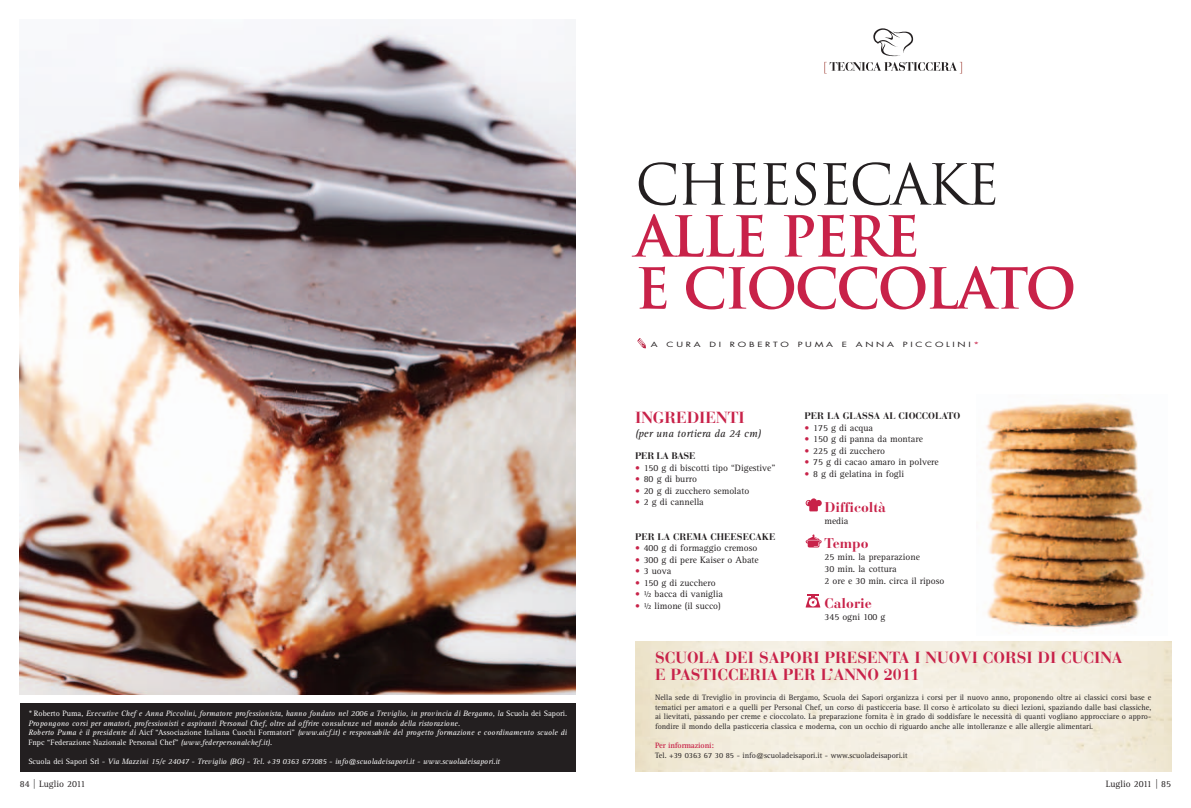
<style>
.page{position:relative;width:1191px;height:808px;background:#fff}
.page>*{position:absolute;margin:0;border:0;box-sizing:border-box;transform-origin:0 0}
.t1{font:700 55px/52px "Trajan";letter-spacing:-.045em;color:#c82249}
.t2{font:55px "Trajan";letter-spacing:-.045em;color:#231f20}
.t3{font:700 16px/17px "Bauer Bodoni";color:#c82249}
.t4{font:700 14px "Bauer Bodoni";color:#c82249}
.t5{font:italic 11px "AT Rotis Serif";color:#231f20}
.t6{font:9.5px/12px "AT Rotis Serif";color:#231f20}
.t7{font:700 9.5px "Bauer Bodoni";color:#231f20}
.t8{font:700 9.5px "Bauer Bodoni";letter-spacing:-.03em;color:#231f20}
.t9{font:8px/9.7px "AT Rotis Serif";color:#231f20;text-align:justify}
.t10{font:italic 8px/9.7px "AT Rotis Serif";color:#fff}
.t11{font:italic 8px "AT Rotis Serif";letter-spacing:-.02em;color:#fff}
.t12{font:700 8px "AT Rotis Serif";letter-spacing:-.02em;color:#c82249}
.t13{font:7px "Futura";letter-spacing:.275em;color:#231f20;scale:1.4 1}
.s1{color:#c82249}
.s2{font-style:normal}
</style>
<div class="page">
<img style="left:20px;top:26px;width:555px;height:668px">
<div style="left:20px;top:703px;width:555px;height:68px;background:#231f20"></div>
<svg style="left:824px;top:28px;width:138px;height:46px"></svg>
<svg style="left:637px;top:338px;width:9px;height:10px"></svg>
<svg style="left:805px;top:498px;width:16px;height:13px"></svg>
<svg style="left:805px;top:534px;width:16px;height:13px"></svg>
<svg style="left:805px;top:594px;width:15px;height:13px"></svg>
<img style="left:986px;top:402px;width:167px;height:230px">
<h1 class="t2" style="left:635px;top:153px;width:366px">CHEESECAKE</h1>
<h1 class="t1" style="left:635px;top:211px;width:443px">ALLE PERE<br>E CIOCCOLATO</h1>
<p class="t13" style="left:651px;top:341px;width:6px">A</p>
<p class="t13" style="left:666px;top:341px;width:26px">CURA</p>
<p class="t13" style="left:709px;top:341px;width:10px">D I</p>
<p class="t13" style="left:730px;top:341px;width:44px">ROBERTO</p>
<p class="t13" style="left:797px;top:341px;width:27px">PUMA</p>
<p class="t13" style="left:842px;top:341px;width:5px">E</p>
<p class="t13" style="left:856px;top:341px;width:29px">ANNA</p>
<p class="t13" style="left:902px;top:341px;width:56px">PICCOLINI<span class="s1">*</span></p>
<p class="t10" style="left:28px;top:709px;width:540px">* <span class="s2">Roberto Puma</span>, Executive Chef e Anna Piccolini, formatore professionista, hanno fondato nel 2006 a Treviglio, in provincia di Bergamo, la <span class="s2">Scuola dei Sapori</span>.<br>Propongono corsi per amatori, professionisti e aspiranti Personal Chef, oltre ad offrire consulenze nel mondo della ristorazione.<br>Roberto Puma è il presidente di <span class="s2">Aicf “Associazione Italiana Cuochi Formatori”</span> (www.aicf.it) e responsabile del progetto formazione e coordinamento scuole di <span class="s2">Fnpc “Federazione Nazionale Personal Chef”</span> (www.federpersonalchef.it).</p>
<p class="t11" style="left:28px;top:759px;width:473px"><span class="s2">Scuola dei Sapori Srl</span> - Via Mazzini 15/e 24047 - Treviglio (BG) - Tel. +39 0363 673085 - info@scuoladeisapori.it - www.scuoladeisapori.it</p>
<h2 class="t3" style="left:635px;top:411px;width:111px">INGREDIENTI</h2>
<h3 class="t5" style="left:635px;top:429px;width:127px">(per una tortiera da 24 cm)</h3>
<p class="t8" style="left:635px;top:452px;width:62px">PER LA BASE</p>
<p class="t6" style="left:635px;top:462px;width:142px"><span class="s1">•</span> 150 g di biscotti tipo “Digestive”</p>
<p class="t6" style="left:635px;top:474px;width:63px"><span class="s1">•</span> 80 g di burro</p>
<p class="t6" style="left:635px;top:485px;width:116px"><span class="s1">•</span> 20 g di zucchero semolato</p>
<p class="t6" style="left:635px;top:497px;width:70px"><span class="s1">•</span> 2 g di cannella</p>
<p class="t7" style="left:635px;top:532px;width:142px">PER LA CREMA CHEESECAKE</p>
<p class="t6" style="left:635px;top:543px;width:124px"><span class="s1">•</span> 400 g di formaggio cremoso</p>
<p class="t6" style="left:635px;top:555px;width:125px"><span class="s1">•</span> 300 g di pere Kaiser o Abate</p>
<p class="t6" style="left:635px;top:566px;width:38px"><span class="s1">•</span> 3 uova</p>
<p class="t6" style="left:635px;top:578px;width:82px"><span class="s1">•</span> 150 g di zucchero</p>
<p class="t6" style="left:635px;top:589px;width:89px"><span class="s1">•</span> ½ bacca di vaniglia</p>
<p class="t6" style="left:635px;top:601px;width:87px"><span class="s1">•</span> ½ limone (il succo)</p>
<p class="t7" style="left:804px;top:412px;width:157px">PER LA GLASSA AL CIOCCOLATO</p>
<p class="t6" style="left:804px;top:422px;width:70px"><span class="s1">•</span> 175 g di acqua</p>
<p class="t6" style="left:804px;top:434px;width:120px"><span class="s1">•</span> 150 g di panna da montare</p>
<p class="t6" style="left:804px;top:445px;width:82px"><span class="s1">•</span> 225 g di zucchero</p>
<p class="t6" style="left:804px;top:457px;width:136px"><span class="s1">•</span> 75 g di cacao amaro in polvere</p>
<p class="t6" style="left:804px;top:468px;width:101px"><span class="s1">•</span> 8 g di gelatina in fogli</p>
<h3 class="t4" style="left:824px;top:501px;width:63px">Difficoltà</h3>
<p class="t6" style="left:824px;top:515px;width:25px">media</p>
<h3 class="t4" style="left:824px;top:537px;width:46px">Tempo</h3>
<p class="t6" style="left:824px;top:551px;width:121px">25 min. la preparazione<br>30 min. la cottura<br>2 ore e 30 min. circa il riposo</p>
<h3 class="t4" style="left:824px;top:597px;width:49px">Calorie</h3>
<p class="t6" style="left:824px;top:611px;width:63px">345 ogni 100 g</p>
<h2 class="t3" style="left:655px;top:651px;width:469px">SCUOLA DEI SAPORI PRESENTA I NUOVI CORSI DI CUCINA<br>E PASTICCERIA PER L’ANNO 2011</h2>
<p class="t9" style="left:655px;top:693px;width:498px">Nella sede di Treviglio in provincia di Bergamo, Scuola dei Sapori organizza i corsi per il nuovo anno, proponendo oltre ai classici corsi base e tematici per amatori e a quelli per Personal Chef, un corso di pasticceria base. Il corso è articolato su dieci lezioni, spaziando dalle basi classiche, ai lievitati, passando per creme e cioccolato. La preparazione fornita è in grado di soddisfare le necessità di quanti vogliano approcciare o appro&shy;fondire il mondo della pasticceria classica e moderna, con un occhio di riguardo anche alle intolleranze e alle allergie alimentari.</p>
<p class="t12" style="left:655px;top:743px;width:60px">Per informazioni:</p>
<p class="t9" style="left:655px;top:751px;width:254px">Tel. +39 0363 67 30 85 - info@scuoladeisapori.it - www.scuoladeisapori.it</p>
<p class="t6" style="left:20px;top:779px;width:67px">84 | Luglio 2011</p>
<p class="t6" style="left:1105px;top:779px;width:67px">Luglio 2011 | 85</p>
</div>
